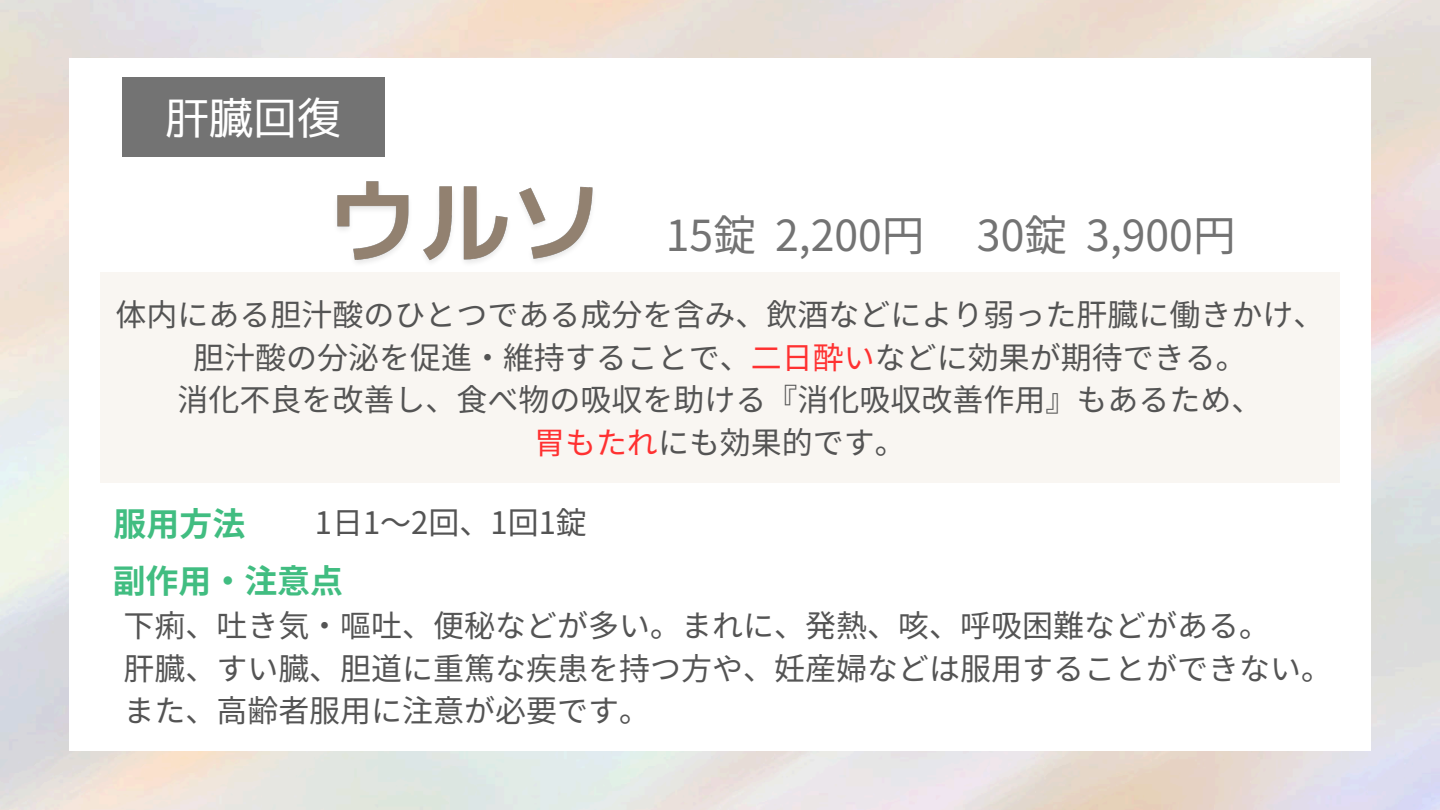
<style>
.page{position:relative;width:1440px;height:810px;background:#fff}
.page>*{position:absolute;margin:0;border:0;box-sizing:border-box;transform-origin:0 0}
.t1{font:44px "mplus 1 p regular";color:#fff}
.t2{font:42.7px "Noto Sans JP";color:#737373}
.t3{font:700 32.9px "Noto Sans JP";color:#41bd81}
.t4{font:31px/42.8px "Noto Sans JP";color:#545454;text-align:center}
.s1{color:#ff3131}
</style>
<div class="page">
<div style="left:100px;top:272px;width:1240px;height:211px;background:#f9f6f2"></div>
<div style="left:122px;top:78px;width:262px;height:79px;background:#737373"></div>
<img style="left:337px;top:181px;width:256px;height:82px">
<h2 class="t1" style="left:165px;top:86px;width:177px">肝臓回復</h2>
<p class="t2" style="left:666px;top:202px;width:571px">15錠 2,200円 30錠 3,900円</p>
<p class="t4" style="left:116px;top:292px;width:1210px">体内にある胆汁酸のひとつである成分を含み、飲酒などにより弱った肝臓に働きかけ、胆汁酸の分泌を促進・維持することで、<span class="s1">二日酔い</span>などに効果が期待できる。</p>
<p class="t4" style="left:178px;top:377px;width:1086px">消化不良を改善し、食べ物の吸収を助ける『消化吸収改善作用』もあるため、</p>
<p class="t4" style="left:534px;top:420px;width:373px"><span class="s1">胃もたれ</span>にも効果的です。</p>
<h3 class="t3" style="left:114px;top:498px;width:133px">服用方法</h3>
<p class="t4" style="left:315px;top:499px;width:273px">1日 1～2回、1回1錠</p>
<h3 class="t3" style="left:113px;top:555px;width:232px">副作用・注意点</h3>
<p class="t4" style="left:123px;top:602px;width:1148px">下痢、吐き気・嘔吐、便秘などが多い。まれに、発熱、咳、呼吸困難などがある。</p>
<p class="t4" style="left:123px;top:645px;width:1210px">肝臓、すい臓、胆道に重篤な疾患を持つ方や、妊産婦などは服用することができない。</p>
<p class="t4" style="left:123px;top:688px;width:528px">また、高齢者服用に注意が必要です。</p>
</div>
